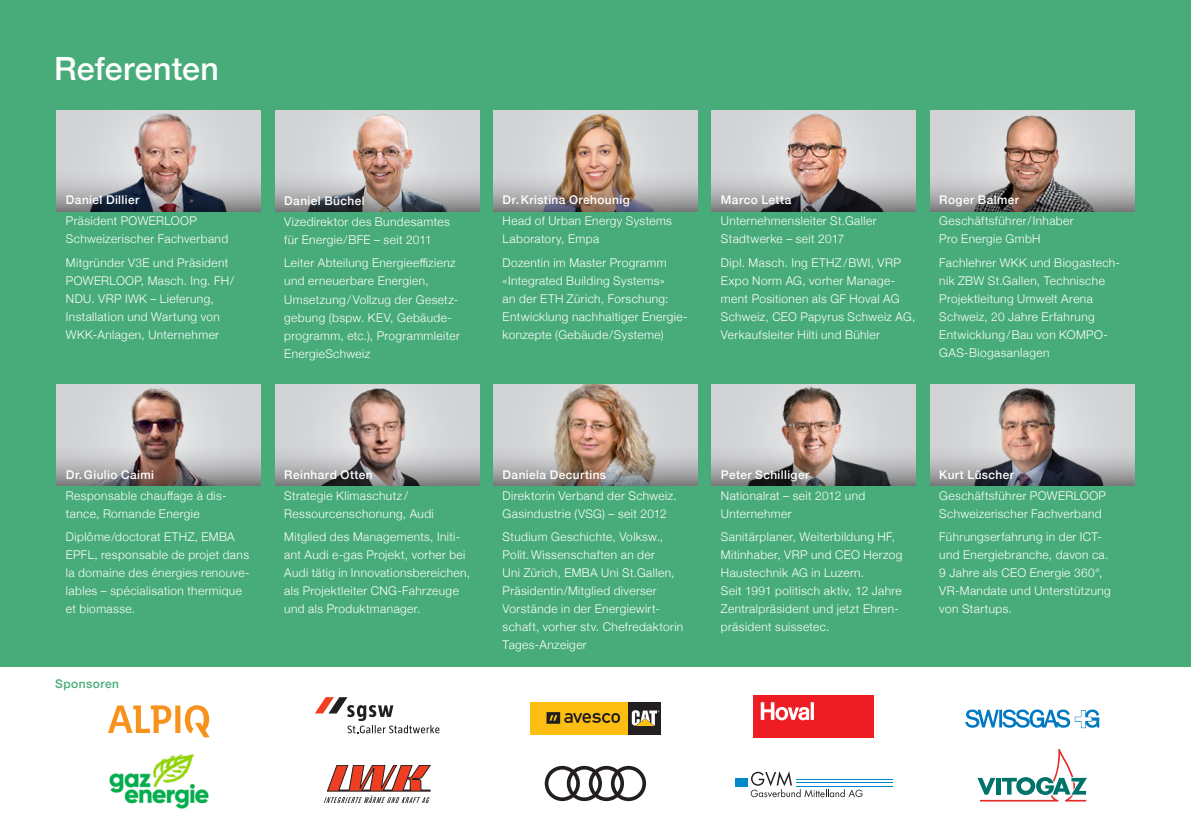
<style>
.page{position:relative;width:1191px;height:840px;background:#fff}
.page>*{position:absolute;margin:0;border:0;box-sizing:border-box;transform-origin:0 0}
.t1{font:500 32px "Helvetica Neue";letter-spacing:.01em;color:#fff}
.Referenten{font:300 12px/18px "Helvetica Neue";letter-spacing:.035em;color:#fff}
.Referenten-2{font:500 12px "Helvetica Neue";letter-spacing:.035em;color:#fff}
.t2{font:500 12px "Helvetica Neue";letter-spacing:.035em;color:#47ac79}
</style>
<div class="page">
<div style="left:0;top:0;width:1191px;height:665px;background:#47ac79"></div>
<svg style="left:108px;top:705px;width:102px;height:32px"></svg>
<img style="left:109px;top:753px;width:100px;height:56px">
<svg style="left:324px;top:765px;width:106px;height:37px"></svg>
<svg style="left:315px;top:697px;width:124px;height:35px"></svg>
<div style="left:530px;top:701px;width:98px;height:33px;background:#fdbe12"></div>
<div style="left:628px;top:701px;width:33px;height:33px;background:#231f20"></div>
<svg style="left:632px;top:710px;width:27px;height:16px"></svg>
<svg style="left:546px;top:712px;width:74px;height:11px"></svg>
<svg style="left:544px;top:765px;width:102px;height:35px"></svg>
<div style="left:753px;top:694px;width:121px;height:43px;background:#ee1d23"></div>
<svg style="left:760px;top:702px;width:54px;height:18px"></svg>
<svg style="left:750px;top:771px;width:112px;height:25px"></svg>
<div style="left:735px;top:778px;width:12px;height:8px;background:#08c"></div>
<hr style="left:796px;top:778px;width:96px;height:1px;background:#08c">
<hr style="left:796px;top:782px;width:96px;height:1px;background:#08c">
<hr style="left:796px;top:785px;width:96px;height:1px;background:#08c">
<svg style="left:965px;top:709px;width:134px;height:18px"></svg>
<svg style="left:977px;top:748px;width:110px;height:53px"></svg>
<svg style="left:57px;top:384px;width:204px;height:101px;background:#bab2b2"></svg>
<svg style="left:275px;top:110px;width:204px;height:101px;background:#c0bab9"></svg>
<svg style="left:57px;top:110px;width:204px;height:101px;background:#b8b1b2"></svg>
<svg style="left:275px;top:384px;width:204px;height:101px;background:#bdb6b6"></svg>
<img style="left:493px;top:110px;width:204px;height:101px">
<img style="left:493px;top:384px;width:204px;height:101px">
<svg style="left:711px;top:110px;width:205px;height:101px;background:#bfb6b4"></svg>
<svg style="left:711px;top:384px;width:205px;height:101px;background:#b7b0ae"></svg>
<svg style="left:930px;top:110px;width:204px;height:101px;background:#bcb4b1"></svg>
<svg style="left:930px;top:384px;width:204px;height:101px;background:#b2acac"></svg>
<p class="t1" style="left:54px;top:42px;width:166px">Referenten</p>
<p class="Referenten-2" style="left:66px;top:190px;width:75px">Daniel Dillier</p>
<p class="Referenten" style="left:66px;top:211px;width:132px">Präsident POWERLOOP</p>
<p class="Referenten" style="left:66px;top:229px;width:164px">Schweizerischer Fachverband</p>
<p class="Referenten" style="left:66px;top:253px;width:170px">Mitgründer V3E und Präsident<br>POWERLOOP, Masch. Ing. FH/<br>NDU. VRP IWK – Lieferung,<br>Installation und Wartung von<br>WKK-Anlagen, Unternehmer</p>
<p class="Referenten-2" style="left:284px;top:191px;width:82px">Daniel Büchel</p>
<p class="Referenten" style="left:284px;top:211px;width:167px">Vizedirektor des Bundesamtes für Energie/BFE – seit 2011</p>
<p class="Referenten" style="left:284px;top:253px;width:177px">Leiter Abteilung Energieeffizienz und erneuerbare Energien,<br>Umsetzung/Vollzug der Gesetz&shy;gebung (bspw. KEV, Gebäude&shy;programm, etc.), Programmleiter<br>EnergieSchweiz</p>
<p class="Referenten-2" style="left:502px;top:190px;width:129px">Dr.Kristina Orehounig</p>
<p class="Referenten" style="left:502px;top:211px;width:171px">Head of Urban Energy Systems<br>Laboratory, Empa</p>
<p class="Referenten" style="left:502px;top:253px;width:186px">Dozentin im Master Programm «Integrated Building Systems»<br>an der ETH Zürich, Forschung:<br>Entwicklung nachhaltiger Energie&shy;konzepte (Gebäude/Systeme)</p>
<p class="Referenten-2" style="left:721px;top:190px;width:72px">Marco Letta</p>
<p class="Referenten" style="left:721px;top:211px;width:157px">Unternehmensleiter St.Galler<br>Stadtwerke – seit 2017</p>
<p class="Referenten" style="left:721px;top:253px;width:196px">Dipl. Masch. Ing ETHZ/BWI, VRP<br>Expo Norm AG, vorher Manage&shy;ment Positionen als GF Hoval AG<br>Schweiz, CEO Papyrus Schweiz AG,<br>Verkaufsleiter Hilti und Bühler</p>
<p class="Referenten-2" style="left:939px;top:190px;width:81px">Roger Balmer</p>
<p class="Referenten" style="left:939px;top:211px;width:136px">Geschäftsführer/Inhaber</p>
<p class="Referenten" style="left:939px;top:229px;width:103px">Pro Energie GmbH</p>
<p class="Referenten" style="left:939px;top:253px;width:182px">Fachlehrer WKK und Biogastech&shy;nik ZBW St.Gallen, Technische<br>Projektleitung Umwelt Arena<br>Schweiz, 20 Jahre Erfahrung<br>Entwicklung/Bau von KOMPO-<br>GAS-Biogasanlagen</p>
<p class="Referenten-2" style="left:66px;top:464px;width:90px">Dr.Giulio Caimi</p>
<p class="Referenten" style="left:66px;top:485px;width:162px">Responsable chauffage à dis&shy;tance, Romande Energie</p>
<p class="Referenten" style="left:66px;top:527px;width:185px">Diplôme/doctorat ETHZ, EMBA<br>EPFL, responsable de projet dans la domaine des énergies renouve&shy;lables – spécialisation thermique et biomasse.</p>
<p class="t2" style="left:55px;top:673px;width:65px">Sponsoren</p>
<p class="Referenten-2" style="left:284px;top:464px;width:90px">Reinhard Otten</p>
<p class="Referenten" style="left:284px;top:485px;width:151px">Strategie Klimaschutz /<br>Ressourcenschonung, Audi</p>
<p class="Referenten" style="left:284px;top:527px;width:187px">Mitglied des Managements, Initi&shy;ant Audi e-gas Projekt, vorher bei Audi tätig in Innovationsbereichen, als Projektleiter CNG-Fahrzeuge und als Produktmanager.</p>
<p class="Referenten-2" style="left:502px;top:464px;width:105px">Daniela Decurtins</p>
<p class="Referenten" style="left:502px;top:485px;width:176px">Direktorin Verband der Schweiz.<br>Gasindustrie (VSG) – seit 2012</p>
<p class="Referenten" style="left:502px;top:527px;width:182px">Studium Geschichte, Volksw.,<br>Polit.Wissenschaften an der<br>Uni Zürich, EMBA Uni St.Gallen,<br>Präsidentin/Mitglied diverser<br>Vorstände in der Energiewirt&shy;schaft, vorher stv. Chefredaktorin<br>Tages-Anzeiger</p>
<p class="Referenten-2" style="left:721px;top:464px;width:90px">Peter Schilliger</p>
<p class="Referenten" style="left:721px;top:485px;width:146px">Nationalrat – seit 2012 und<br>Unternehmer</p>
<p class="Referenten" style="left:721px;top:527px;width:183px">Sanitärplaner, Weiterbildung HF,<br>Mitinhaber, VRP und CEO Herzog<br>Haustechnik AG in Luzern.<br>Seit 1991 politisch aktiv, 12 Jahre<br>Zentralpräsident und jetzt Ehren&shy;präsident suissetec.</p>
<p class="Referenten-2" style="left:939px;top:464px;width:76px">Kurt Lüscher</p>
<p class="Referenten" style="left:939px;top:485px;width:168px">Geschäftsführer POWERLOOP<br>Schweizerischer Fachverband</p>
<p class="Referenten" style="left:939px;top:527px;width:173px">Führungserfahrung in der ICT&shy;und Energiebranche, davon ca.<br>9 Jahre als CEO Energie 360°,<br>VR-Mandate und Unterstützung von Startups.</p>
</div>
